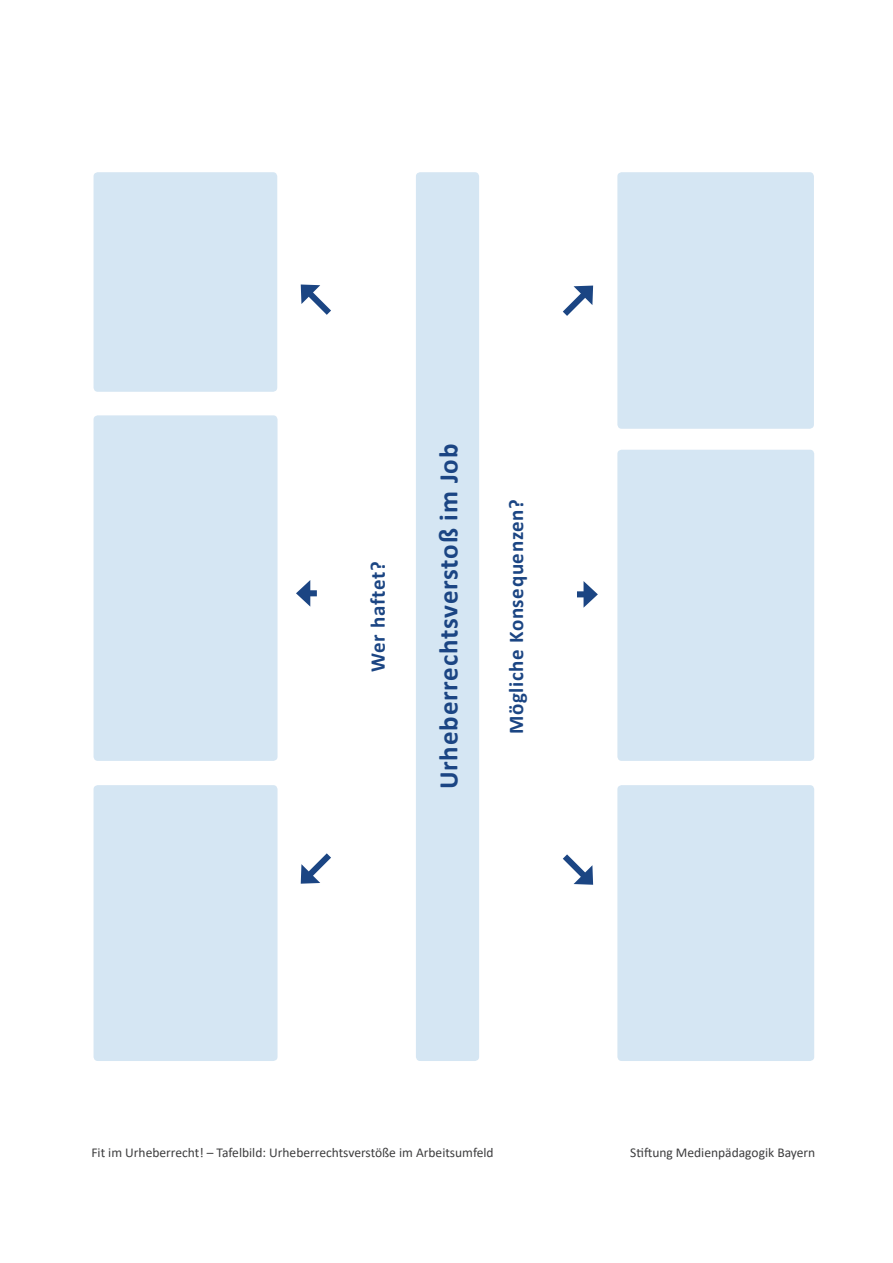
<style>
.page{position:relative;width:893px;height:1263px;background:#fff}
.page>*{position:absolute;margin:0;border:0;box-sizing:border-box;transform-origin:0 0}
.t1{font:700 27px "Calibri";letter-spacing:.03em;color:#1b4583}
.t2{font:700 21px "Calibri";letter-spacing:.03em;color:#1b4583}
.t3{font:13.5px "Calibri";color:#3e3e3f}
</style>
<div class="page">
<div style="left:416px;top:172px;width:63px;height:889px;background:#d5e6f3;border-radius:4px"></div>
<div style="left:94px;top:785px;width:184px;height:276px;background:#d5e6f3;border-radius:4px"></div>
<div style="left:617px;top:785px;width:197px;height:276px;background:#d5e6f3;border-radius:4px"></div>
<div style="left:94px;top:172px;width:183px;height:220px;background:#d5e6f3;border-radius:4px"></div>
<div style="left:617px;top:172px;width:197px;height:257px;background:#d5e6f3;border-radius:4px"></div>
<div style="left:94px;top:415px;width:184px;height:346px;background:#d5e6f3;border-radius:4px"></div>
<div style="left:617px;top:450px;width:197px;height:311px;background:#d5e6f3;border-radius:4px"></div>
<svg style="left:300px;top:284px;width:31px;height:31px"></svg>
<svg style="left:300px;top:853px;width:31px;height:31px"></svg>
<div style="left:305px;top:590px;width:12px;height:6px;background:#1b4583"></div>
<svg style="left:296px;top:580px;width:14px;height:27px"></svg>
<svg style="left:562px;top:285px;width:32px;height:31px"></svg>
<svg style="left:562px;top:854px;width:32px;height:31px"></svg>
<div style="left:577px;top:591px;width:12px;height:6px;background:#1b4583"></div>
<svg style="left:583px;top:581px;width:15px;height:27px"></svg>
<h2 class="t2" style="left:363px;top:672px;width:111px;rotate:-90deg">Wer haftet?</h2>
<h1 class="t1" style="left:430px;top:789px;width:347px;rotate:-90deg">Urheberrechtsverstoß im Job</h1>
<h2 class="t2" style="left:501px;top:734px;width:237px;rotate:-90deg">Mögliche Konsequenzen?</h2>
<p class="t3" style="left:91px;top:1143px;width:404px">Fit im Urheberrecht! – Tafelbild: Urheberrechtsverstöße im Arbeitsumfeld</p>
<p class="t3" style="left:630px;top:1143px;width:187px">Stiftung Medienpädagogik Bayern</p>
</div>
